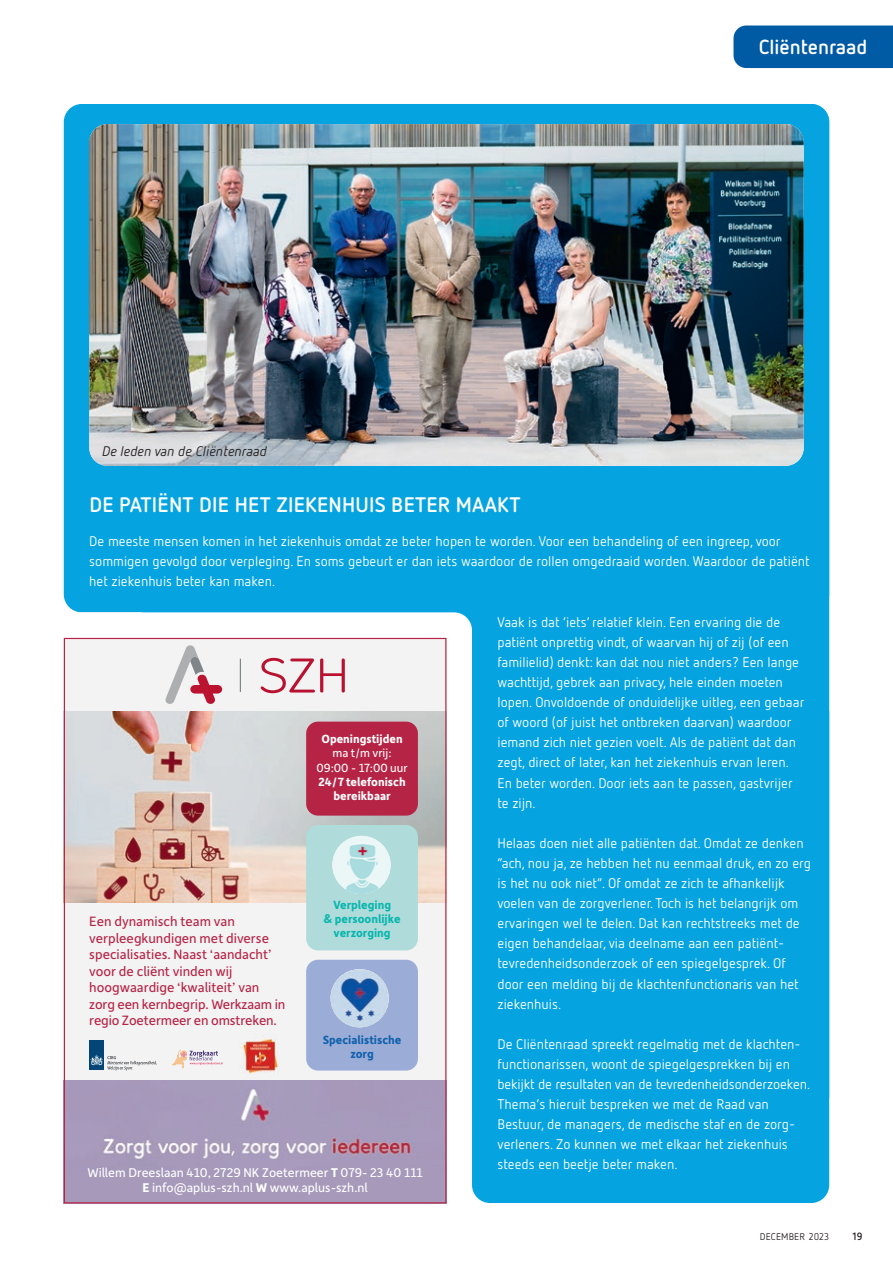
<style>
.page{position:relative;width:893px;height:1263px;background:#fff}
.page>*{position:absolute;margin:0;border:0;box-sizing:border-box;transform-origin:0 0}
.t1{font:700 21px "Netto Pro";letter-spacing:.01em;color:#fff}
.t2{font:700 20.25px "Netto Pro";color:#fff}
.t3{font:14.4px/16.5px "Depot New";color:#b62445}
.t4{font:13.95px/20.1px "Netto Pro";color:#fff}
.t5{font:italic 13.95px "Netto Pro";color:#231f20}
.t6{font:13.5px/15px "Depot New";color:#fff;text-align:center}
.t7{font:700 12.6px/14.2px "Depot New";color:#fff;text-align:center}
.t8{font:700 12.6px/14.2px "Depot New";color:#09b6ae;text-align:center}
.t9{font:12.6px/14.2px "Depot New";color:#fff;text-align:center}
.t10{font:700 12.6px/14.2px "Depot New";color:#1161ad;text-align:center}
.t11{font:700 10.5px "Netto Pro";color:#231f20}
.t12{font:9.75px "Netto Pro";letter-spacing:.01em;color:#231f20}
.s1{font-weight:700}
</style>
<div class="page">
<div style="left:142px;top:104px;width:687px;height:1010px;background:#05a4e0;border-radius:18px"></div>
<div style="left:64px;top:104px;width:765px;height:508px;background:#05a4e0;border-radius:18px"></div>
<div style="left:472px;top:695px;width:357px;height:508px;background:#05a4e0;border-radius:18px"></div>
<div style="left:51px;top:612px;width:421px;height:604px;background:#fff;border-radius:18px"></div>
<img style="left:89px;top:124px;width:715px;height:342px">
<div style="left:733px;top:26px;width:160px;height:42px;background:#015aa4"></div>
<div style="left:64px;top:638px;width:382px;height:565px;background:#f3f3f4"></div>
<img style="left:66px;top:711px;width:378px;height:192px">
<img style="left:66px;top:1080px;width:378px;height:121px">
<div style="left:306px;top:722px;width:112px;height:94px;background:#b62445;border-radius:12px"></div>
<div style="left:306px;top:960px;width:112px;height:110px;background:#9badd7;border-radius:12px"></div>
<img style="left:331px;top:969px;width:58px;height:58px;border-radius:29px">
<div style="left:306px;top:825px;width:112px;height:125px;background:#afdcda;border-radius:12px"></div>
<img style="left:332px;top:836px;width:59px;height:58px;border-radius:29px">
<img style="left:241px;top:1038px;width:38px;height:36px">
<svg style="left:165px;top:645px;width:57px;height:59px"></svg>
<svg style="left:261px;top:658px;width:84px;height:35px"></svg>
<hr style="left:240px;top:658px;width:1px;height:34px;background:#80858a">
<div style="left:89px;top:1040px;width:15px;height:29px;background:#034576"></div>
<svg style="left:90px;top:1054px;width:67px;height:16px"></svg>
<svg style="left:172px;top:1050px;width:51px;height:18px"></svg>
<p class="t5" style="left:102px;top:442px;width:166px">De leden van de Cliëntenraad</p>
<h1 class="t1" style="left:89px;top:491px;width:433px">DE PATIËNT DIE HET ZIEKENHUIS BETER MAAKT</h1>
<h2 class="t2" style="left:759px;top:33px;width:110px">Cliëntenraad</h2>
<p class="t4" style="left:89px;top:531px;width:722px">De meeste mensen komen in het ziekenhuis omdat ze beter hopen te worden. Voor een behandeling of een ingreep, voor sommigen gevolgd door verpleging. En soms gebeurt er dan iets waardoor de rollen omgedraaid worden. Waardoor de patiënt het ziekenhuis beter kan maken.</p>
<p class="t4" style="left:497px;top:611px;width:308px">Vaak is dat ‘iets’ relatief klein. Een ervaring die de patiënt onprettig vindt, of waarvan hij of zij (of een familielid) denkt: kan dat nou niet anders? Een lange wachttijd, gebrek aan privacy, hele einden moeten lopen. Onvoldoende of onduidelijke uitleg, een gebaar of woord (of juist het ontbreken daarvan) waardoor iemand zich niet gezien voelt. Als de patiënt dat dan zegt, direct of later, kan het ziekenhuis ervan leren.<br>En beter worden. Door iets aan te passen, gastvrijer te zijn.</p>
<p class="t4" style="left:497px;top:832px;width:315px">Helaas doen niet alle patiënten dat. Omdat ze denken “ach, nou ja, ze hebben het nu eenmaal druk, en zo erg is het nu ook niet”. Of omdat ze zich te afhankelijk voelen van de zorgverlener. Toch is het belangrijk om ervaringen wel te delen. Dat kan rechtstreeks met de eigen behandelaar, via deelname aan een patiënt&shy;tevredenheidsonderzoek of een spiegelgesprek. Of door een melding bij de klachtenfunctionaris van het ziekenhuis.</p>
<p class="t4" style="left:497px;top:1033px;width:314px">De Cliëntenraad spreekt regelmatig met de klachten&shy;functionarissen, woont de spiegelgesprekken bij en bekijkt de resultaten van de tevredenheidsonderzoeken.<br>Thema’s hieruit bespreken we met de Raad van Bestuur, de managers, de medische staf en de zorg&shy;verleners. Zo kunnen we met elkaar het ziekenhuis steeds een beetje beter maken.</p>
<p class="t7" style="left:321px;top:731px;width:83px">Openingstijden</p>
<p class="t9" style="left:316px;top:745px;width:93px">ma t/m vrij:<br>09:00 - 17:00 uur</p>
<p class="t7" style="left:318px;top:774px;width:89px">24/7 telefonisch bereikbaar</p>
<p class="t8" style="left:323px;top:897px;width:79px">Verpleging<br>&amp; persoonlijke verzorging</p>
<p class="t3" style="left:89px;top:912px;width:198px">Een dynamisch team van verpleegkundigen met diverse specialisaties. Naast ‘aandacht’ voor de cliënt vinden wij hoogwaardige ‘kwaliteit’ van zorg een kernbegrip. Werkzaam in regio Zoetermeer en omstreken.</p>
<p class="t10" style="left:323px;top:1032px;width:80px">Specialistische zorg</p>
<p class="t6" style="left:87px;top:1164px;width:337px">Willem Dreeslaan 410, 2729 NK Zoetermeer <span class="s1">T</span> 079- 23 40 111<br><span class="s1">E</span> info@aplus-szh.nl <span class="s1">W</span> www.aplus-szh.nl</p>
<p class="t12" style="left:760px;top:1230px;width:71px">DECEMBER 2023</p>
<p class="t11" style="left:852px;top:1229px;width:12px">19</p>
</div>
